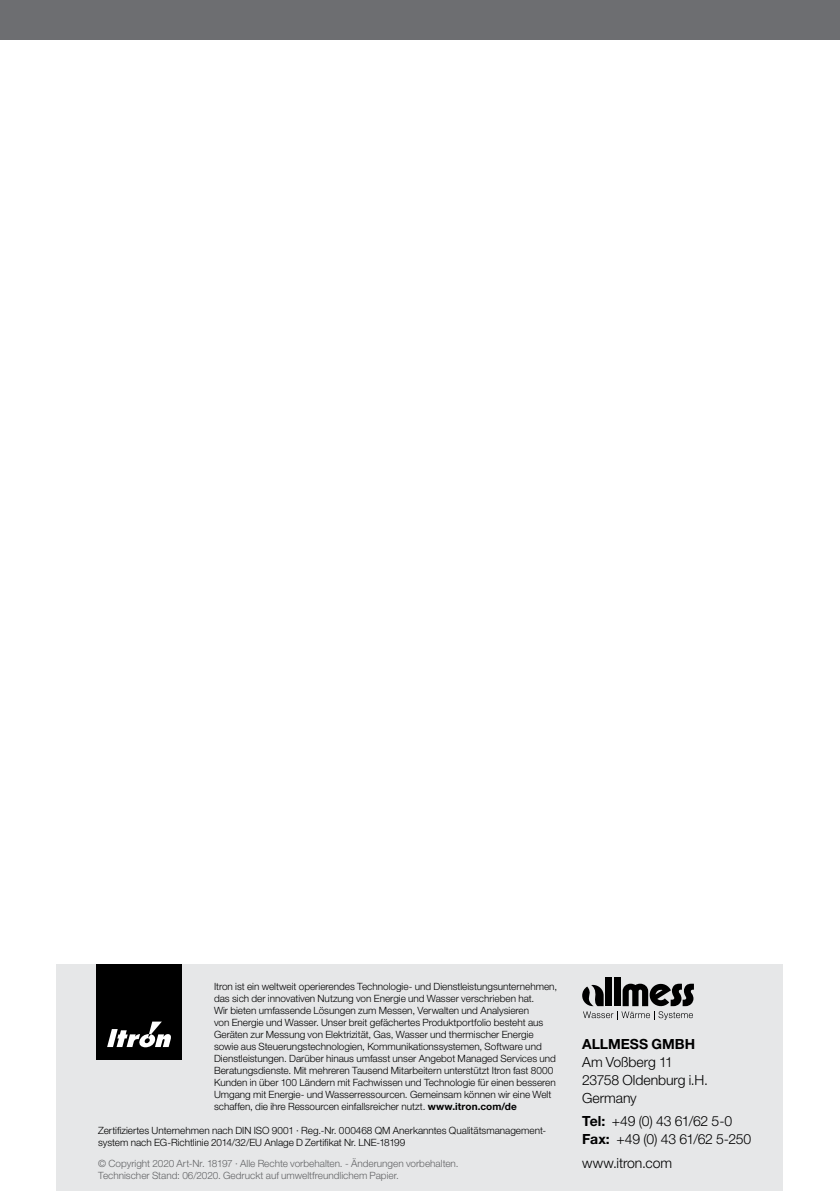
<style>
.page{position:relative;width:840px;height:1191px;background:#fff}
.page>*{position:absolute;margin:0;border:0;box-sizing:border-box;transform-origin:0 0}
.t1{font:300 14px/18px "Helvetica Neue LT Std";letter-spacing:-.005em;color:#000}
.t2{font:700 14px "Helvetica Neue LT Std";color:#000}
.t3{font:300 10px/12px "Helvetica Neue LT Std";color:#000}
.t4{font:300 10px/12px "Helvetica Neue LT Std";color:#636466}
.s1{font-weight:700}
</style>
<div class="page">
<div style="left:57px;top:964px;width:725px;height:227px;background:#e6e7e8"></div>
<div style="left:96px;top:964px;width:85px;height:95px;background:#000"></div>
<svg style="left:107px;top:1021px;width:64px;height:26px"></svg>
<div style="left:605px;top:977px;width:6px;height:29px;background:#000"></div>
<div style="left:614px;top:977px;width:6px;height:29px;background:#000"></div>
<svg style="left:582px;top:982px;width:111px;height:38px"></svg>
<div style="left:0;top:0;width:839px;height:40px;background:#6d6e71"></div>
<p class="t3" style="left:214px;top:980px;width:344px">Itron ist ein weltweit operierendes Technologie- und Dienstleistungsunternehmen, das sich der innovativen Nutzung von Energie und Wasser verschrieben hat.<br>Wir bieten umfassende Lösungen zum Messen, Verwalten und Analysieren<br>von Energie und Wasser. Unser breit gefächertes Produktportfolio besteht aus Geräten zur Messung von Elektrizität, Gas, Wasser und thermischer Energie sowie aus Steuerungstechnologien, Kommunikationssystemen, Software und Dienstleistungen. Darüber hinaus umfasst unser Angebot Managed Services und Beratungsdienste. Mit mehreren Tausend Mitarbeitern unterstützt Itron fast 8000<br>Kunden in über 100 Ländern mit Fachwissen und Technologie für einen besseren Umgang mit Energie- und Wasserressourcen. Gemeinsam können wir eine Welt schaffen, die ihre Ressourcen einfallsreicher nutzt. <span class="s1">www.itron.com/de</span></p>
<p class="t3" style="left:98px;top:1124px;width:449px">Zertifiziertes Unternehmen nach DIN ISO 9001 · Reg.-Nr. 000468 QM Anerkanntes Qualitätsmanagement&shy;system nach EG-Richtlinie 2014/32/EU Anlage D Zertifikat Nr. LNE-18199</p>
<p class="t4" style="left:98px;top:1157px;width:361px">© Copyright 2020 Art-Nr. 18197 · Alle Rechte vorbehalten. - Änderungen vorbehalten.<br>Technischer Stand: 06/2020. Gedruckt auf umweltfreundlichem Papier.</p>
<h1 class="t2" style="left:582px;top:1035px;width:114px">ALLMESS GMBH</h1>
<h1 class="t1" style="left:582px;top:1052px;width:127px">Am Voßberg 11<br>23758 Oldenburg i.H.<br>Germany</h1>
<h1 class="t1" style="left:582px;top:1112px;width:170px"><span class="s1">Tel:</span> +49 (0) 43 61/62 5-0<br><span class="s1">Fax:</span> +49 (0) 43 61/62 5-250</h1>
<h1 class="t1" style="left:582px;top:1153px;width:91px">www.itron.com</h1>
</div>
